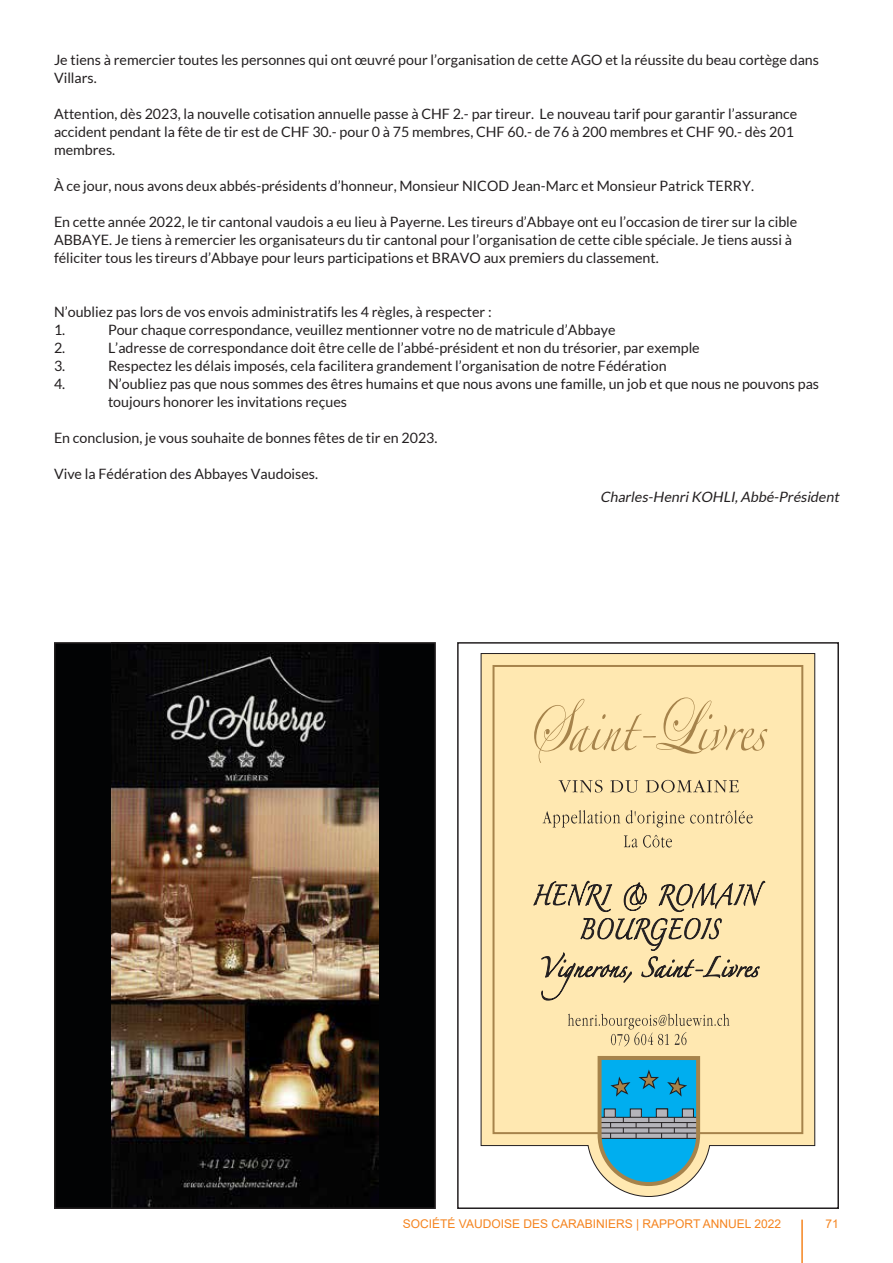
<style>
.page{position:relative;width:893px;height:1263px;background:#fff}
.page>*{position:absolute;margin:0;border:0;box-sizing:border-box;transform-origin:0 0}
.t1{font:14.25px/18px "Lato";color:#231f20}
.t2{font:italic 14.25px "Lato";color:#231f20}
.t3{font:12px "Arial";color:#f5841f}
</style>
<div class="page">
<hr style="left:801px;top:1219px;width:2px;height:44px;background:#f5841f">
<svg style="left:481px;top:653px;width:334px;height:544px"></svg>
<div style="left:491px;top:664px;width:313px;height:471px;background:#ffe8b1"></div>
<svg style="left:534px;top:697px;width:233px;height:66px;background:#f5dda6"></svg>
<svg style="left:559px;top:780px;width:43px;height:12px"></svg>
<svg style="left:610px;top:780px;width:28px;height:12px"></svg>
<svg style="left:646px;top:780px;width:93px;height:12px"></svg>
<svg style="left:533px;top:878px;width:232px;height:122px;background:#e0cc9d"></svg>
<svg style="left:568px;top:1014px;width:161px;height:32px;background:#e9d4a2"></svg>
<svg style="left:596px;top:1054px;width:106px;height:134px;background:#51a8be"></svg>
<svg style="left:543px;top:810px;width:77px;height:17px"></svg>
<svg style="left:626px;top:810px;width:58px;height:17px"></svg>
<svg style="left:690px;top:810px;width:63px;height:14px"></svg>
<svg style="left:624px;top:835px;width:48px;height:12px"></svg>
<div style="left:457px;top:642px;width:382px;height:567px;border:2px solid #231f20"></div>
<div style="left:55px;top:643px;width:380px;height:565px;background:#020304"></div>
<img style="left:111px;top:645px;width:268px;height:561px">
<div style="left:54px;top:642px;width:382px;height:567px;border:2px solid #231f20"></div>
<p class="t1" style="left:54px;top:51px;width:766px">Je tiens à remercier toutes les personnes qui ont œuvré pour l’organisation de cette AGO et la réussite du beau cortège dans<br>Villars.</p>
<p class="t1" style="left:54px;top:105px;width:745px">Attention, dès 2023, la nouvelle cotisation annuelle passe à CHF 2.- par tireur. Le nouveau tarif pour garantir l’assurance accident pendant la fête de tir est de CHF 30.- pour 0 à 75 membres, CHF 60.- de 76 à 200 membres et CHF 90.- dès 201 membres.</p>
<p class="t1" style="left:54px;top:177px;width:701px">À ce jour, nous avons deux abbés-présidents d’honneur, Monsieur NICOD Jean-Marc et Monsieur Patrick TERRY.</p>
<p class="t1" style="left:54px;top:213px;width:745px">En cette année 2022, le tir cantonal vaudois a eu lieu à Payerne. Les tireurs d’Abbaye ont eu l’occasion de tirer sur la cible<br>ABBAYE. Je tiens à remercier les organisateurs du tir cantonal pour l’organisation de cette cible spéciale. Je tiens aussi à féliciter tous les tireurs d’Abbaye pour leurs participations et BRAVO aux premiers du classement.</p>
<p class="t1" style="left:54px;top:303px;width:439px">N’oubliez pas lors de vos envois administratifs les 4 règles, à respecter :<br>1.</p>
<p class="t1" style="left:108px;top:321px;width:509px">Pour chaque correspondance, veuillez mentionner votre no de matricule d’Abbaye</p>
<p class="t1" style="left:54px;top:339px;width:13px">2.</p>
<p class="t1" style="left:108px;top:339px;width:593px">L’adresse de correspondance doit être celle de l’abbé-président et non du trésorier, par exemple</p>
<p class="t1" style="left:54px;top:357px;width:13px">3.</p>
<p class="t1" style="left:108px;top:357px;width:560px">Respectez les délais imposés, cela facilitera grandement l’organisation de notre Fédération</p>
<p class="t1" style="left:54px;top:375px;width:13px">4.</p>
<p class="t1" style="left:108px;top:375px;width:713px">N’oubliez pas que nous sommes des êtres humains et que nous avons une famille, un job et que nous ne pouvons pas toujours honorer les invitations reçues</p>
<p class="t1" style="left:54px;top:429px;width:385px">En conclusion, je vous souhaite de bonnes fêtes de tir en 2023.</p>
<p class="t1" style="left:54px;top:465px;width:266px">Vive la Fédération des Abbayes Vaudoises.</p>
<p class="t2" style="left:600px;top:489px;width:243px">Charles-HenriKOHLI,Abbé-Président</p>
<p class="t3" style="left:403px;top:1216px;width:380px">SOCIÉTÉ VAUDOISE DES CARABINIERS | RAPPORT ANNUEL 2022</p>
<p class="t3" style="left:826px;top:1216px;width:15px">71</p>
</div>
